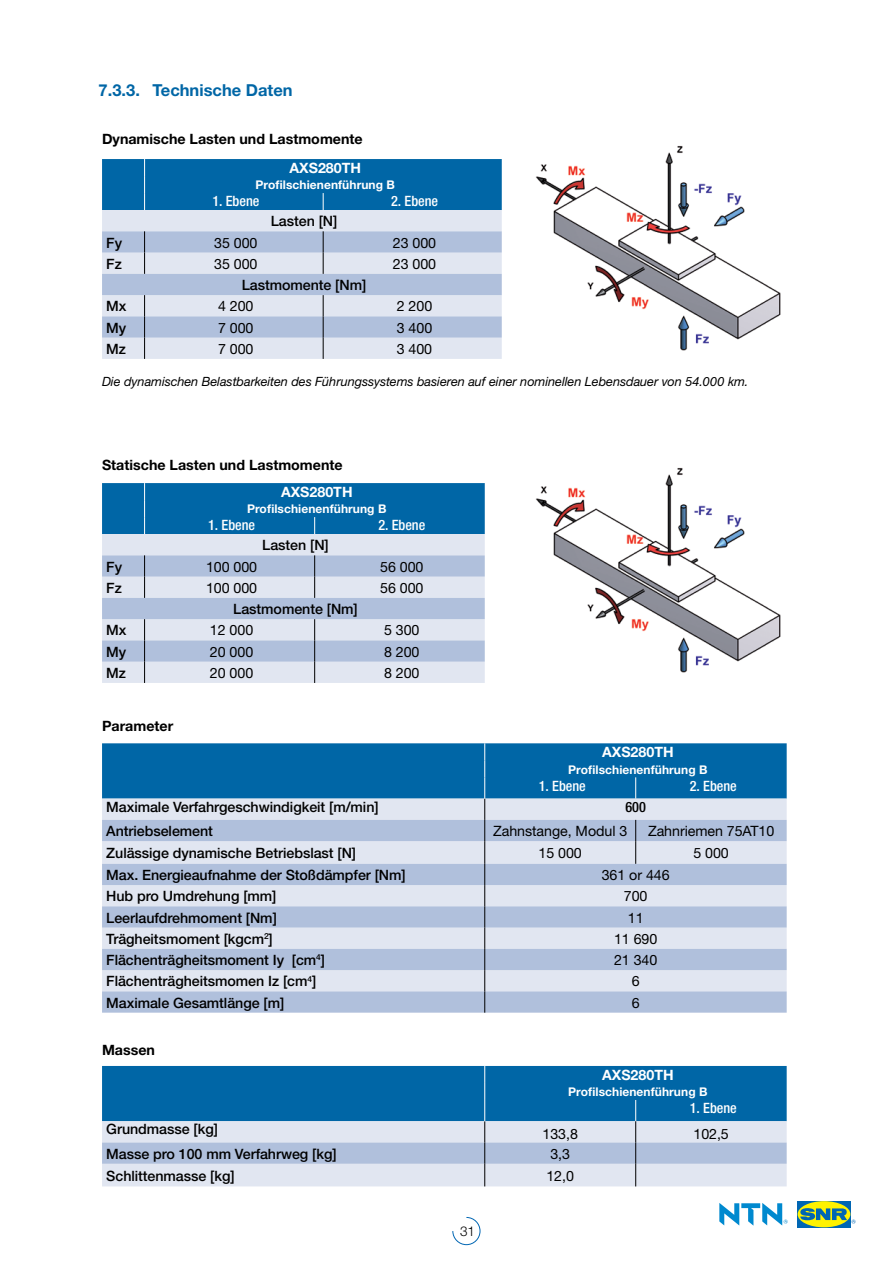
<style>
.page{position:relative;width:893px;height:1263px;background:#fff}
.page>*{position:absolute;margin:0;border:0;box-sizing:border-box;transform-origin:0 0}
.t1{font:700 16.5px "Helvetica Neue";color:#0066a6}
.t2{font:500 14.25px "Helvetica Neue";letter-spacing:-.005em;color:#000}
.t3{font:14.25px "Helvetica Neue";letter-spacing:-.005em;color:#000}
.t4{font:700 14.25px "Helvetica Neue";color:#000}
.t5{font:500 condensed 14.25px "Helvetica Neue";letter-spacing:-.005em;color:#fff}
.t6{font:700 14.25px "Helvetica Neue";color:#fff}
.t7{font:500 condensed 14.25px "Helvetica Neue";color:#000}
.t8{font:300 13.5px "Helvetica Neue";color:#000}
.t9{font:italic 12.75px "Helvetica Neue CE";letter-spacing:-.005em;color:#000}
.t10{font:700 12px "Helvetica Neue";letter-spacing:.005em;color:#fff}
</style>
<div class="page">
<svg style="left:719px;top:1203px;width:69px;height:22px"></svg>
<svg style="left:797px;top:1201px;width:54px;height:26px"></svg>
<div style="left:798px;top:1201px;width:52px;height:26px;background:#fff200;border-radius:50%"></div>
<svg style="left:800px;top:1208px;width:55px;height:15px"></svg>
<svg style="left:452px;top:1217px;width:29px;height:28px"></svg>
<img style="left:536px;top:145px;width:245px;height:206px">
<img style="left:536px;top:467px;width:245px;height:206px">
<svg style="left:102px;top:743px;width:685px;height:270px;background:#9fbcd9"></svg>
<svg style="left:102px;top:1066px;width:685px;height:120px;background:#71a4ca"></svg>
<div style="left:102px;top:210px;width:400px;height:21px;background:#e1e6f1"></div>
<svg style="left:102px;top:231px;width:400px;height:128px;background:#c8d2e6"></svg>
<div style="left:102px;top:159px;width:400px;height:51px;background:#0066a6"></div>
<div style="left:102px;top:534px;width:383px;height:21px;background:#e1e6f1"></div>
<svg style="left:102px;top:555px;width:383px;height:128px;background:#c7d2e5"></svg>
<div style="left:102px;top:483px;width:383px;height:51px;background:#0066a6"></div>
<p class="t1" style="left:99px;top:80px;width:195px">7.3.3. Technische Daten</p>
<p class="t4" style="left:102px;top:130px;width:262px">Dynamische Lasten und Lastmomente</p>
<p class="t6" style="left:290px;top:159px;width:73px">AXS280TH</p>
<p class="t10" style="left:256px;top:178px;width:141px">Profilschienenführung B</p>
<p class="t5" style="left:212px;top:193px;width:49px">1. Ebene</p>
<p class="t5" style="left:391px;top:193px;width:49px">2. Ebene</p>
<p class="t2" style="left:271px;top:213px;width:68px">Lasten [N]</p>
<p class="t2" style="left:106px;top:234px;width:17px">Fy</p>
<p class="t3" style="left:214px;top:234px;width:45px">35 000</p>
<p class="t3" style="left:393px;top:234px;width:45px">23 000</p>
<p class="t2" style="left:106px;top:255px;width:17px">Fz</p>
<p class="t3" style="left:214px;top:255px;width:45px">35 000</p>
<p class="t3" style="left:393px;top:255px;width:45px">23 000</p>
<p class="t2" style="left:242px;top:276px;width:126px">Lastmomente [Nm]</p>
<p class="t2" style="left:106px;top:298px;width:22px">Mx</p>
<p class="t3" style="left:218px;top:298px;width:37px">4 200</p>
<p class="t3" style="left:397px;top:298px;width:37px">2 200</p>
<p class="t2" style="left:106px;top:319px;width:22px">My</p>
<p class="t3" style="left:218px;top:319px;width:37px">7 000</p>
<p class="t3" style="left:397px;top:319px;width:37px">3 400</p>
<p class="t2" style="left:106px;top:340px;width:21px">Mz</p>
<p class="t3" style="left:218px;top:340px;width:37px">7 000</p>
<p class="t3" style="left:397px;top:340px;width:37px">3 400</p>
<p class="t9" style="left:102px;top:374px;width:648px">Die dynamischen Belastbarkeiten des Führungssystems basieren auf einer nominellen Lebensdauer von 54.000 km.</p>
<p class="t4" style="left:102px;top:456px;width:242px">Statische Lasten und Lastmomente</p>
<p class="t6" style="left:281px;top:483px;width:73px">AXS280TH</p>
<p class="t10" style="left:247px;top:502px;width:141px">Profilschienenführung B</p>
<p class="t5" style="left:208px;top:517px;width:49px">1. Ebene</p>
<p class="t5" style="left:378px;top:517px;width:49px">2. Ebene</p>
<p class="t2" style="left:262px;top:537px;width:68px">Lasten [N]</p>
<p class="t2" style="left:106px;top:558px;width:17px">Fy</p>
<p class="t3" style="left:206px;top:558px;width:53px">100 000</p>
<p class="t3" style="left:380px;top:558px;width:45px">56 000</p>
<p class="t2" style="left:106px;top:579px;width:17px">Fz</p>
<p class="t3" style="left:206px;top:579px;width:53px">100 000</p>
<p class="t3" style="left:380px;top:579px;width:45px">56 000</p>
<p class="t2" style="left:233px;top:600px;width:126px">Lastmomente [Nm]</p>
<p class="t2" style="left:106px;top:622px;width:22px">Mx</p>
<p class="t3" style="left:210px;top:622px;width:45px">12 000</p>
<p class="t3" style="left:384px;top:622px;width:37px">5 300</p>
<p class="t2" style="left:106px;top:643px;width:22px">My</p>
<p class="t3" style="left:210px;top:643px;width:45px">20 000</p>
<p class="t3" style="left:384px;top:643px;width:37px">8 200</p>
<p class="t2" style="left:106px;top:664px;width:21px">Mz</p>
<p class="t3" style="left:210px;top:664px;width:45px">20 000</p>
<p class="t3" style="left:384px;top:664px;width:37px">8 200</p>
<p class="t4" style="left:102px;top:717px;width:73px">Parameter</p>
<p class="t6" style="left:602px;top:743px;width:73px">AXS280TH</p>
<p class="t10" style="left:568px;top:762px;width:141px">Profilschienenführung B</p>
<p class="t5" style="left:539px;top:777px;width:49px">1. Ebene</p>
<p class="t5" style="left:690px;top:777px;width:49px">2. Ebene</p>
<p class="t2" style="left:106px;top:798px;width:274px">Maximale Verfahrgeschwindigkeit [m/min]</p>
<p class="t7" style="left:625px;top:798px;width:22px">600</p>
<p class="t2" style="left:106px;top:822px;width:108px">Antriebselement</p>
<p class="t3" style="left:493px;top:822px;width:136px">Zahnstange, Modul 3</p>
<p class="t3" style="left:648px;top:822px;width:128px">Zahnriemen 75AT10</p>
<p class="t2" style="left:106px;top:844px;width:251px">Zulässige dynamische Betriebslast [N]</p>
<p class="t3" style="left:539px;top:844px;width:45px">15 000</p>
<p class="t3" style="left:693px;top:844px;width:37px">5 000</p>
<p class="t2" style="left:106px;top:866px;width:301px">Max. Energieaufnahme der Stoßdämpfer [Nm]</p>
<p class="t3" style="left:602px;top:866px;width:69px">361 or 446</p>
<p class="t2" style="left:106px;top:888px;width:172px">Hub pro Umdrehung [mm]</p>
<p class="t3" style="left:624px;top:888px;width:25px">700</p>
<p class="t2" style="left:106px;top:909px;width:172px">Leerlaufdrehmoment [Nm]</p>
<p class="t3" style="left:628px;top:909px;width:17px">11</p>
<p class="t2" style="left:106px;top:930px;width:168px">Trägheitsmoment [kgcm<sup>2</sup>]</p>
<p class="t3" style="left:614px;top:930px;width:45px">11 690</p>
<p class="t2" style="left:106px;top:951px;width:220px">Flächenträgheitsmoment Iy [cm<sup>4</sup>]</p>
<p class="t3" style="left:614px;top:951px;width:45px">21 340</p>
<p class="t2" style="left:106px;top:973px;width:211px">Flächenträgheitsmomen Iz [cm<sup>4</sup>]</p>
<p class="t3" style="left:632px;top:973px;width:9px">6</p>
<p class="t2" style="left:106px;top:994px;width:179px">Maximale Gesamtlänge [m]</p>
<p class="t3" style="left:632px;top:994px;width:9px">6</p>
<p class="t4" style="left:102px;top:1041px;width:55px">Massen</p>
<p class="t6" style="left:602px;top:1066px;width:73px">AXS280TH</p>
<p class="t10" style="left:568px;top:1084px;width:141px">Profilschienenführung B</p>
<p class="t5" style="left:690px;top:1100px;width:49px">1. Ebene</p>
<p class="t2" style="left:106px;top:1121px;width:113px">Grundmasse [kg]</p>
<p class="t3" style="left:542px;top:1125px;width:37px">133,8</p>
<p class="t3" style="left:693px;top:1125px;width:37px">102,5</p>
<p class="t2" style="left:106px;top:1145px;width:232px">Masse pro 100 mm Verfahrweg [kg]</p>
<p class="t3" style="left:550px;top:1145px;width:21px">3,3</p>
<p class="t2" style="left:106px;top:1167px;width:130px">Schlittenmasse [kg]</p>
<p class="t3" style="left:546px;top:1167px;width:29px">12,0</p>
<p class="t8" style="left:460px;top:1223px;width:16px">31</p>
</div>
